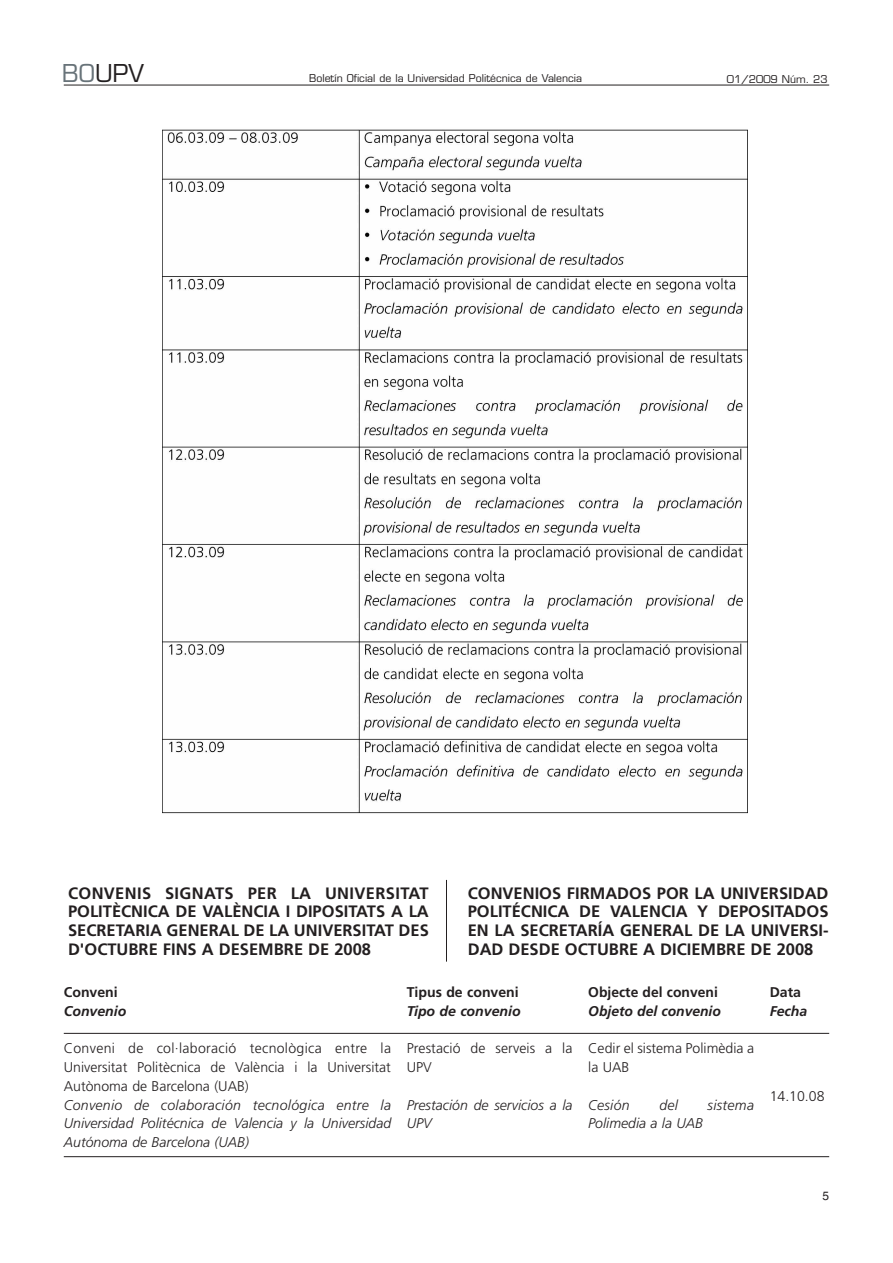
<style>
.page{position:relative;width:893px;height:1263px;background:#fff}
.page>*{position:absolute;margin:0;border:0;box-sizing:border-box;transform-origin:0 0}
.t1{font:24px "Eurostile";color:#231f20}
.t2{font:700 16.5px/18.8px "Frutiger";color:#231f20;text-align:justify}
.t3{font:300 14.1px/18.8px "Frutiger";color:#231f20}
.t4{font:italic 300 14.1px/18.8px "Frutiger";color:#231f20;text-align:justify}
.t5{font:italic 700 14.1px "Frutiger";color:#231f20}
.t6{font:700 14.1px "Frutiger";color:#231f20}
.t7{font:italic 300 14.1px "Frutiger";letter-spacing:.02em;color:#231f20}
.t8{font:12px "Helvetica";color:#231f20}
.t9{font:10.5px "Eurostile";color:#231f20}
.s1{color:#687379}
</style>
<div class="page">
<hr style="left:64px;top:85px;width:765px;height:1px;background:#231f20">
<hr style="left:446px;top:880px;width:1px;height:81px;background:#231f20">
<img style="left:163px;top:129px;width:584px;height:685px">
<hr style="left:64px;top:1033px;width:765px;height:1px;background:#231f20">
<hr style="left:64px;top:1156px;width:765px;height:1px;background:#231f20">
<h1 class="t1" style="left:62px;top:64px;width:83px"><span class="s1">BO</span>UPV</h1>
<p class="t9" style="left:309px;top:74px;width:275px">Boletín Oficial de la Universidad Politécnica de Valencia</p>
<p class="t9" style="left:727px;top:75px;width:103px">01/2009 Núm. 23</p>
<p class="t2" style="left:68px;top:885px;width:362px">CONVENIS SIGNATS PER LA UNIVERSITAT POLITÈCNICA DE VALÈNCIA I DIPOSITATS A LA SECRETARIA GENERAL DE LA UNIVERSITAT DES D'OCTUBRE FINS A DESEMBRE DE 2008</p>
<p class="t2" style="left:468px;top:885px;width:362px">CONVENIOS FIRMADOS POR LA UNIVERSIDAD POLITÉCNICA DE VALENCIA Y DEPOSITADOS EN LA SECRETARÍA GENERAL DE LA UNIVERSI-DAD DESDE OCTUBRE A DICIEMBRE DE 2008</p>
<p class="t6" style="left:64px;top:986px;width:56px">Conveni</p>
<p class="t5" style="left:64px;top:1005px;width:64px">Convenio</p>
<p class="t3" style="left:64px;top:1040px;width:329px;text-align:justify">Conveni de col·laboració tecnològica entre la Universitat Politècnica de València i la Universitat Autònoma de Barcelona (UAB)</p>
<p class="t4" style="left:64px;top:1096px;width:329px">Convenio de colaboración tecnológica entre la Universidad Politécnica de Valencia y la Universidad Autónoma de Barcelona (UAB)</p>
<p class="t6" style="left:407px;top:986px;width:114px">Tipus de conveni</p>
<p class="t5" style="left:407px;top:1005px;width:115px">Tipo de convenio</p>
<p class="t3" style="left:407px;top:1040px;width:167px">Prestació de serveis a la<br>UPV</p>
<p class="t4" style="left:407px;top:1096px;width:167px">Prestación de servicios a la<br>UPV</p>
<p class="t6" style="left:588px;top:986px;width:131px">Objecte del conveni</p>
<p class="t5" style="left:588px;top:1005px;width:134px">Objeto del convenio</p>
<p class="t3" style="left:588px;top:1040px;width:167px">Cedir el sistema Polimèdia a la UAB</p>
<p class="t4" style="left:588px;top:1096px;width:43px">Cesión</p>
<p class="t4" style="left:659px;top:1096px;width:20px">del</p>
<p class="t7" style="left:707px;top:1099px;width:48px">sistema</p>
<p class="t4" style="left:588px;top:1115px;width:116px">Polimedia a la UAB</p>
<p class="t6" style="left:770px;top:986px;width:33px">Data</p>
<p class="t5" style="left:770px;top:1005px;width:39px">Fecha</p>
<p class="t3" style="left:770px;top:1087px;width:56px">14.10.08</p>
<p class="t8" style="left:822px;top:1191px;width:8px">5</p>
</div>
